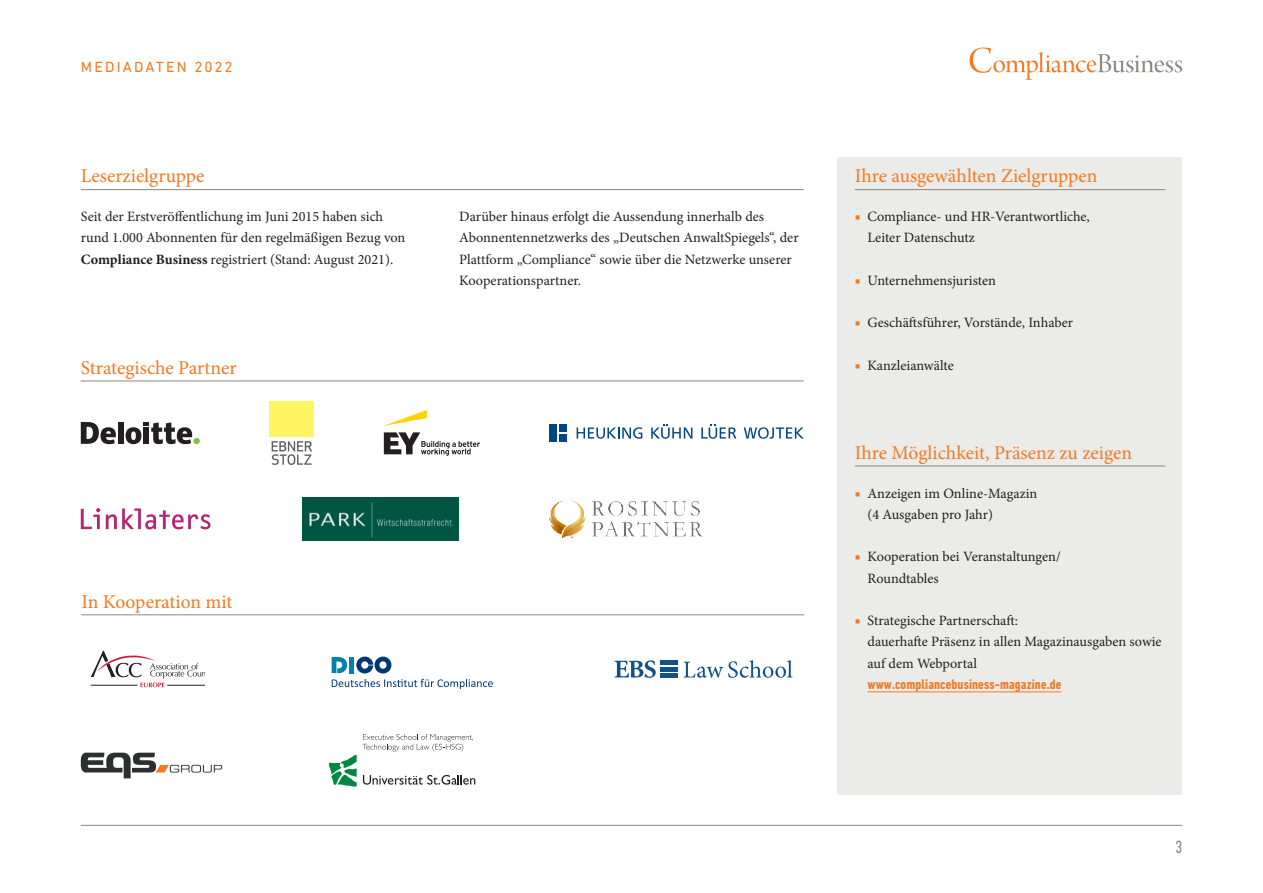
<style>
.page{position:relative;width:1263px;height:893px;background:#fff}
.page>*{position:absolute;margin:0;border:0;box-sizing:border-box;transform-origin:0 0}
.t1{font:19.5px "Minion Pro";color:#f47921}
.t2{font:condensed 18px "DIN Next";color:#8c8a81}
.t3{font:15px "DIN Next";letter-spacing:.15em;color:#f47921}
.t4{font:14.25px/21.3px "Minion Pro";color:#231f20}
.t5{font:700 condensed 14.25px "DIN Next";letter-spacing:.01em;color:#f47921}
.s1{font-weight:700}
.s2{color:#f47921}
</style>
<div class="page">
<hr style="left:81px;top:825px;width:1101px;height:1px;background:#8c8a81">
<svg style="left:969px;top:48px;width:213px;height:32px"></svg>
<div style="left:838px;top:157px;width:344px;height:638px;background:#ebebe9"></div>
<hr style="left:855px;top:189px;width:310px;height:1px;background:#8c8a81">
<hr style="left:855px;top:466px;width:310px;height:1px;background:#8c8a81">
<hr style="left:867px;top:691px;width:194px;height:1px;background:#f47921">
<hr style="left:81px;top:381px;width:723px;height:1px;background:#8c8a81">
<hr style="left:81px;top:189px;width:723px;height:1px;background:#8c8a81">
<hr style="left:81px;top:614px;width:723px;height:1px;background:#8c8a81">
<div style="left:193px;top:438px;width:7px;height:6px;background:#7fc241;border-radius:50%"></div>
<div style="left:118px;top:422px;width:5px;height:22px;background:#231f20"></div>
<svg style="left:126px;top:422px;width:66px;height:22px"></svg>
<svg style="left:81px;top:422px;width:35px;height:22px"></svg>
<svg style="left:384px;top:410px;width:43px;height:16px"></svg>
<svg style="left:384px;top:432px;width:96px;height:24px"></svg>
<div style="left:550px;top:424px;width:7px;height:17px;background:#004684"></div>
<div style="left:559px;top:424px;width:8px;height:8px;background:#004684"></div>
<div style="left:559px;top:434px;width:8px;height:7px;background:#004684"></div>
<svg style="left:651px;top:424px;width:41px;height:15px"></svg>
<svg style="left:744px;top:427px;width:60px;height:12px"></svg>
<svg style="left:577px;top:427px;width:65px;height:12px"></svg>
<svg style="left:701px;top:424px;width:35px;height:15px"></svg>
<svg style="left:272px;top:441px;width:40px;height:24px"></svg>
<div style="left:270px;top:401px;width:44px;height:35px;background:#fff461"></div>
<svg style="left:81px;top:508px;width:19px;height:21px"></svg>
<svg style="left:106px;top:508px;width:104px;height:21px"></svg>
<img style="left:302px;top:497px;width:156px;height:43px">
<img style="left:550px;top:500px;width:152px;height:38px">
<svg style="left:329px;top:734px;width:146px;height:53px"></svg>
<svg style="left:684px;top:660px;width:108px;height:18px"></svg>
<svg style="left:614px;top:660px;width:42px;height:18px"></svg>
<hr style="left:660px;top:661px;width:17px;height:4px;background:#0f528b">
<hr style="left:660px;top:667px;width:17px;height:4px;background:#0f528b">
<hr style="left:660px;top:673px;width:17px;height:4px;background:#0f528b">
<svg style="left:332px;top:657px;width:15px;height:16px"></svg>
<div style="left:349px;top:657px;width:5px;height:16px;background:#0080b0"></div>
<svg style="left:356px;top:657px;width:35px;height:16px"></svg>
<svg style="left:332px;top:679px;width:161px;height:10px"></svg>
<svg style="left:91px;top:651px;width:113px;height:36px"></svg>
<hr style="left:91px;top:685px;width:46px;height:1px;background:#231f20">
<hr style="left:167px;top:685px;width:37px;height:1px;background:#231f20">
<svg style="left:81px;top:753px;width:141px;height:25px"></svg>
<p class="t3" style="left:81px;top:59px;width:153px">MEDIADATEN 2022</p>
<h1 class="t1" style="left:81px;top:163px;width:125px">Leserzielgruppe</h1>
<p class="t4" style="left:81px;top:206px;width:326px">Seit der Erstveröffentlichung im Juni 2015 haben sich rund 1.000 Abonnenten für den regelmäßigen Bezug von<br><span class="s1">Compliance Business</span> registriert (Stand: August 2021).</p>
<p class="t4" style="left:459px;top:206px;width:341px">Darüber hinaus erfolgt die Aussendung innerhalb des Abonnentennetzwerks des „Deutschen AnwaltSpiegels“, der Plattform „Compliance“ sowie über die Netzwerke unserer Kooperationspartner.</p>
<h1 class="t1" style="left:81px;top:354px;width:157px">Strategische Partner</h1>
<h1 class="t1" style="left:81px;top:588px;width:153px">In Kooperation mit</h1>
<h1 class="t1" style="left:855px;top:163px;width:244px">Ihre ausgewählten Zielgruppen</h1>
<p class="t4" style="left:867px;top:206px;width:224px;text-indent:-13px"><span class="s2">■</span> Compliance- und HR-Verantwortliche,<br>Leiter Datenschutz</p>
<p class="t4" style="left:855px;top:270px;width:143px"><span class="s2">■</span> Unternehmensjuristen</p>
<p class="t4" style="left:855px;top:312px;width:220px"><span class="s2">■</span> Geschäftsführer, Vorstände, Inhaber</p>
<p class="t4" style="left:855px;top:355px;width:101px"><span class="s2">■</span> Kanzleianwälte</p>
<h1 class="t1" style="left:855px;top:439px;width:279px">Ihre Möglichkeit, Präsenz zu zeigen</h1>
<p class="t4" style="left:867px;top:482px;width:171px;text-indent:-13px"><span class="s2">■</span> Anzeigen im Online-Magazin (4 Ausgaben pro Jahr)</p>
<p class="t4" style="left:867px;top:546px;width:195px;text-indent:-13px"><span class="s2">■</span> Kooperation bei Veranstaltungen/<br>Roundtables</p>
<p class="t4" style="left:867px;top:610px;width:296px;text-indent:-13px"><span class="s2">■</span> Strategische Partnerschaft:<br>dauerhafte Präsenz in allen Magazinausgaben sowie auf dem Webportal</p>
<p class="t5" style="left:867px;top:676px;width:195px">www.compliancebusiness-magazine.de</p>
<p class="t2" style="left:1175px;top:837px;width:8px">3</p>
</div>
